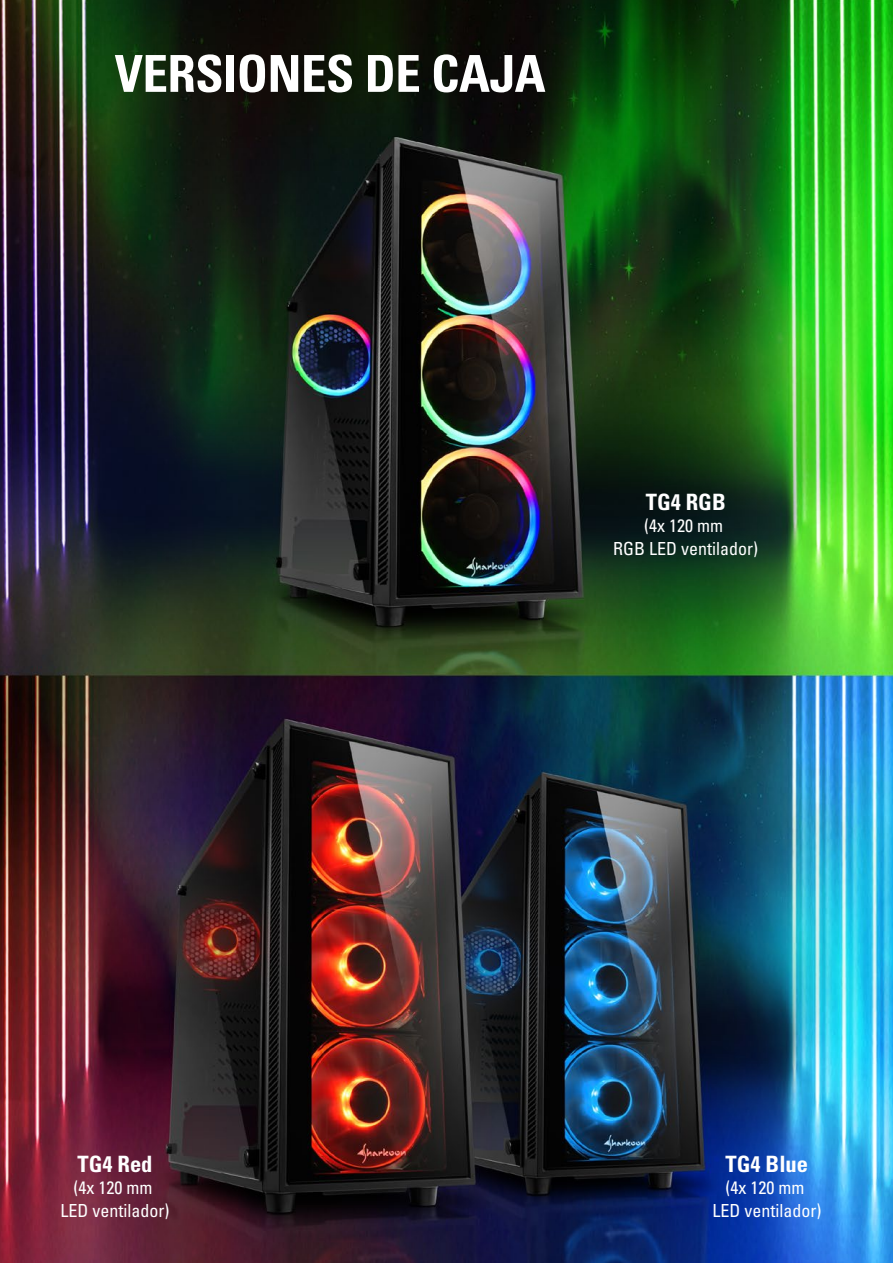
<style>
.page{position:relative;width:893px;height:1263px;background:#fff}
.page>*{position:absolute;margin:0;border:0;box-sizing:border-box;transform-origin:0 0}
.t1{font:700 condensed 51px "Univers";letter-spacing:-.01em;color:#fff}
.t2{font:700 condensed 22.5px "Univers";color:#fff}
.t3{font:condensed 18px/22.5px "Univers";color:#fff;text-align:center}
</style>
<div class="page">
<img style="left:0;top:0;width:893px;height:1263px">
<h1 class="t1" style="left:115px;top:42px;width:433px">VERSIONES DE CAJA</h1>
<p class="t2" style="left:646px;top:488px;width:81px">TG4 RGB</p>
<p class="t3" style="left:613px;top:514px;width:146px">(4x 120 mm<br>RGB LED ventilador)</p>
<p class="t2" style="left:78px;top:1150px;width:76px">TG4 Red</p>
<p class="t3" style="left:61px;top:1176px;width:110px">(4x 120 mm<br>LED ventilador)</p>
<p class="t2" style="left:726px;top:1150px;width:84px">TG4 Blue</p>
<p class="t3" style="left:712px;top:1176px;width:110px">(4x 120 mm<br>LED ventilador)</p>
</div>
